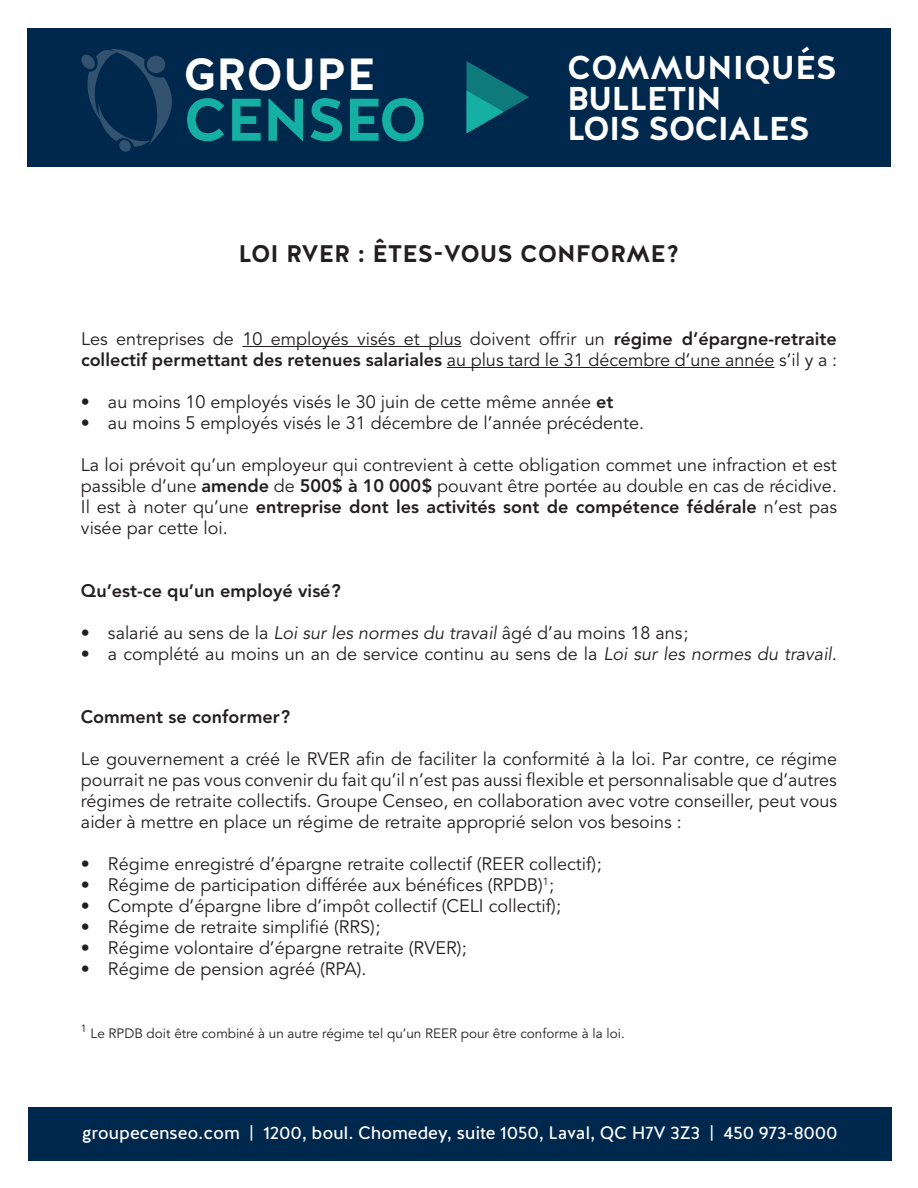
<style>
.page{position:relative;width:918px;height:1188px;background:#fff}
.page>*{position:absolute;margin:0;border:0;box-sizing:border-box;transform-origin:0 0}
.t1{font:700 60px "Halis GR";letter-spacing:-.03em;color:#15b0a3}
.t2{font:700 45px "Halis GR";color:#fff}
.t3{font:700 33px "Halis GR";letter-spacing:-.03em;color:#fff}
.t4{font:700 33px "Halis GR";color:#fff}
.t5{font:700 24px "Halis GR";color:#231f20}
.t6{font:18px/21px "Avenir LT Std";color:#231f20;text-align:justify}
.t7{font:18px "Halis GR";letter-spacing:-.01em;color:#fff}
.t8{font:800 18px "Avenir LT Std";color:#231f20}
.t9{font:13.5px "Avenir LT Std";color:#231f20}
.s1{font-weight:800}
.s2{font-style:italic}
.s3{font-family:"A Bee Zee"}
</style>
<div class="page">
<div style="left:28px;top:1107px;width:864px;height:54px;background:#00284c"></div>
<hr style="left:242px;top:346px;width:219px;height:1px;background:#231f20">
<hr style="left:447px;top:367px;width:327px;height:1px;background:#231f20">
<div style="left:27px;top:28px;width:864px;height:138px;background:#00284c"></div>
<svg style="left:467px;top:61px;width:62px;height:72px"></svg>
<svg style="left:81px;top:49px;width:91px;height:103px"></svg>
<p class="t2" style="left:183px;top:45px;width:193px">GROUPE</p>
<p class="t1" style="left:183px;top:81px;width:245px">CENSEO</p>
<p class="t4" style="left:567px;top:47px;width:272px">COMMUNIQUÉS</p>
<p class="t3" style="left:567px;top:77px;width:156px">BULLETIN</p>
<p class="t3" style="left:567px;top:108px;width:244px">LOIS SOCIALES</p>
<p class="t5" style="left:239px;top:238px;width:442px">LOI RVER : ÊTES-VOUS CONFORME?</p>
<p class="t6" style="left:81px;top:329px;width:758px">Les entreprises de 10 employés visés et plus doivent offrir un <span class="s1">régime d’épargne-retraite collectif permettant des retenues salariales</span> au plus tard le 31 décembre d’une année s’il y a :</p>
<p class="t6" style="left:81px;top:392px;width:534px">• au moins 10 employés visés le 30 juin de cette même année <span class="s1">et</span></p>
<p class="t6" style="left:81px;top:413px;width:565px">• au moins 5 employés visés le 31 décembre de l’année précédente.</p>
<p class="t6" style="left:81px;top:455px;width:758px">La loi prévoit qu’un employeur qui contrevient à cette obligation commet une infraction et est passible d’une <span class="s1">amende</span> de <span class="s1">500 $ à 10 000 $</span> pouvant être portée au double en cas de récidive.<br>Il est à noter qu’une <span class="s1">entreprise dont les activités sont de compétence fédérale</span> n’est pas visée par cette loi.</p>
<p class="t8" style="left:81px;top:580px;width:261px">Qu’est-ce qu’un employé visé ?</p>
<p class="t6" style="left:81px;top:623px;width:609px">• salarié au sens de la <span class="s2">Loi sur les normes du travail</span> âgé d’au moins 18 ans ;</p>
<p class="t6" style="left:81px;top:644px;width:757px">• a complété au moins un an de service continu au sens de la <span class="s2">Loi sur les normes du travail.</span></p>
<p class="t8" style="left:81px;top:706px;width:211px">Comment se conformer ?</p>
<p class="t6" style="left:81px;top:749px;width:758px">Le gouvernement a créé le RVER afin de faciliter la conformité à la loi. Par contre, ce régime pourrait ne pas vous convenir du fait qu’il n’est pas aussi flexible et personnalisable que d’autres régimes de retraite collectifs. Groupe Censeo, en collaboration avec votre conseiller, peut vous aider à mettre en place un régime de retraite approprié selon vos besoins :</p>
<p class="t6" style="left:81px;top:854px;width:522px">• Régime enregistré d’épargne retraite collectif (REER collectif) ;</p>
<p class="t6" style="left:81px;top:875px;width:475px">• Régime de participation différée aux bénéfices (RPDB)<sup>1</sup> ;</p>
<p class="t6" style="left:81px;top:896px;width:482px">• Compte d’épargne libre d’impôt collectif (CELI collectif) ;</p>
<p class="t6" style="left:81px;top:917px;width:301px">• Régime de retraite simplifié (RRS) ;</p>
<p class="t6" style="left:81px;top:938px;width:387px">• Régime volontaire d’épargne retraite (RVER) ;</p>
<p class="t6" style="left:81px;top:959px;width:287px">• Régime de pension agréé (RPA).</p>
<p class="t9" style="left:81px;top:1025px;width:545px"><sup>1</sup> Le RPDB doit être combiné à un autre régime tel qu’un REER pour être conforme à la loi.</p>
<p class="t7" style="left:82px;top:1121px;width:758px">groupecenseo.com <span class="s3">|</span> 1200, boul. Chomedey, suite 1050, Laval, QC H7V 3Z3 <span class="s3">|</span> 450 973-8000</p>
</div>
